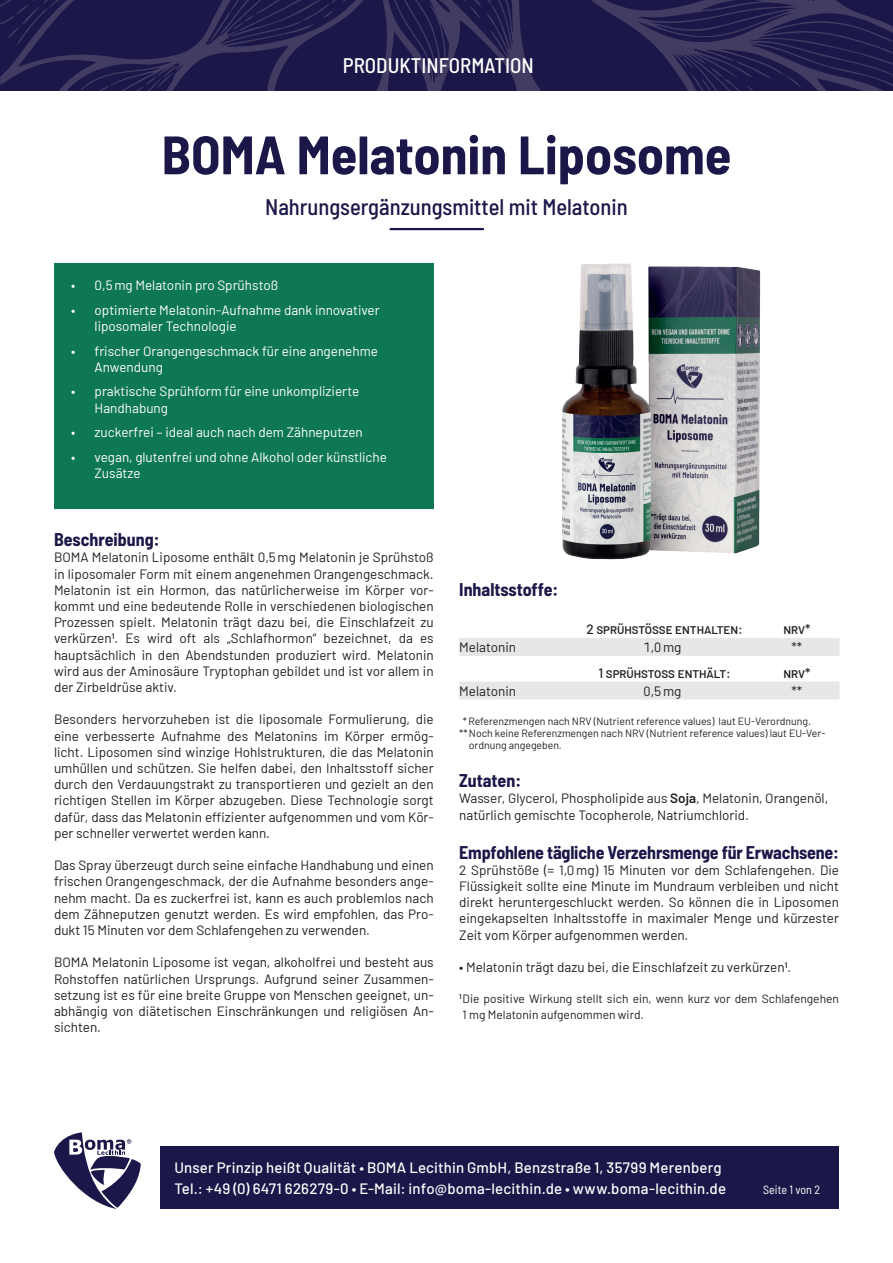
<style>
.page{position:relative;width:893px;height:1263px;background:#fff}
.page>*{position:absolute;margin:0;border:0;box-sizing:border-box;transform-origin:0 0}
.t1{font:700 semi-condensed 54px "Barlow";color:#1b1748}
.t2{font:500 semi-condensed 22.5px "Barlow";color:#1b1748}
.t3{font:500 semi-condensed 21px "Barlow";color:#fff}
.t4{font:700 semi-condensed 18px "Barlow";letter-spacing:-.01em;color:#1b1748}
.t5{font:500 15px/21px "Barlow";letter-spacing:.01em;color:#fff}
.t6{font:13.5px/16.2px "Barlow";color:#231f20;text-align:justify}
.t7{font:13.5px/16.2px "Barlow";color:#fff}
.t8{font:500 13.5px "Barlow";color:#231f20}
.t9{font:12px/16.2px "Barlow";color:#231f20}
.t10{font:semi-condensed 12px "Barlow";color:#fff}
.t11{font:10.5px "Barlow";color:#231f20}
.s1{font-weight:600}
</style>
<div class="page">
<div style="left:160px;top:1146px;width:679px;height:63px;background:#1b1748"></div>
<svg style="left:54px;top:1132px;width:87px;height:77px"></svg>
<svg style="left:0;top:0;width:893px;height:91px;background:#231f4d"></svg>
<svg style="left:489px;top:29px;width:22px;height:35px"></svg>
<svg style="left:0;top:0;width:54px;height:45px;background:#211d4c"></svg>
<svg style="left:678px;top:51px;width:123px;height:40px;background:#25204e"></svg>
<svg style="left:434px;top:0;width:57px;height:19px"></svg>
<svg style="left:97px;top:85px;width:13px;height:6px"></svg>
<svg style="left:119px;top:63px;width:59px;height:28px;background:#26214f"></svg>
<svg style="left:208px;top:0;width:147px;height:43px;background:#24204e"></svg>
<div style="left:54px;top:263px;width:380px;height:246px;background:#0e7753"></div>
<div style="left:459px;top:638px;width:380px;height:18px;background:#e6e7e9"></div>
<div style="left:459px;top:681px;width:380px;height:18px;background:#e6e7e9"></div>
<hr style="left:390px;top:228px;width:94px;height:2px;background:#1b1748">
<img style="left:562px;top:263px;width:199px;height:297px">
<h3 class="t3" style="left:343px;top:51px;width:193px">PRODUKTINFORMATION</h3>
<h1 class="t1" style="left:162px;top:116px;width:571px">BOMA Melatonin Liposome</h1>
<h2 class="t2" style="left:265px;top:191px;width:364px">Nahrungsergänzungsmittel mit Melatonin</h2>
<p class="t7" style="left:71px;top:276px;width:209px">• 0,5mg Melatonin pro Sprühstoß</p>
<p class="t7" style="left:95px;top:301px;width:287px;text-indent:-24px">• optimierte Melatonin-Aufnahme dank innovativer liposomaler Technologie</p>
<p class="t7" style="left:95px;top:341px;width:285px;text-indent:-24px">• frischer Orangengeschmack für eine angenehme<br>Anwendung</p>
<p class="t7" style="left:95px;top:382px;width:266px;text-indent:-24px">• praktische Sprühform für eine unkomplizierte<br>Handhabung</p>
<p class="t7" style="left:71px;top:423px;width:293px">• zuckerfrei – ideal auch nach dem Zähneputzen</p>
<p class="t7" style="left:95px;top:448px;width:294px;text-indent:-24px">• vegan, glutenfrei und ohne Alkohol oder künstliche<br>Zusätze</p>
<h3 class="t4" style="left:54px;top:527px;width:107px">Beschreibung:</h3>
<p class="t6" style="left:54px;top:548px;width:381px">BOMA Melatonin Liposome enthält 0,5mg Melatonin je Sprühstoß in liposomaler Form mit einem angenehmen Orangengeschmack.<br>Melatonin ist ein Hormon, das natürlicherweise im Körper vor&shy;kommt und eine bedeutende Rolle in verschiedenen biologischen Prozessen spielt. Melatonin trägt dazu bei, die Einschlafzeit zu verkürzen<sup>1</sup>. Es wird oft als „Schlafhormon“ bezeichnet, da es hauptsächlich in den Abendstunden produziert wird. Melatonin wird aus der Aminosäure Tryptophan gebildet und ist vor allem in der Zirbeldrüse aktiv.</p>
<p class="t6" style="left:54px;top:710px;width:381px">Besonders hervorzuheben ist die liposomale Formulierung, die eine verbesserte Aufnahme des Melatonins im Körper ermög&shy;licht. Liposomen sind winzige Hohlstrukturen, die das Melatonin umhüllen und schützen. Sie helfen dabei, den Inhaltsstoff sicher durch den Verdauungstrakt zu transportieren und gezielt an den richtigen Stellen im Körper abzugeben. Diese Technologie sorgt dafür, dass das Melatonin effizienter aufgenommen und vom Kör&shy;per schneller verwertet werden kann.</p>
<p class="t6" style="left:54px;top:856px;width:381px">Das Spray überzeugt durch seine einfache Handhabung und einen frischen Orangengeschmack, der die Aufnahme besonders ange&shy;nehm macht. Da es zuckerfrei ist, kann es auch problemlos nach dem Zähneputzen genutzt werden. Es wird empfohlen, das Pro&shy;dukt 15 Minuten vor dem Schlafengehen zu verwenden.</p>
<p class="t6" style="left:54px;top:953px;width:381px">BOMA Melatonin Liposome ist vegan, alkoholfrei und besteht aus Rohstoffen natürlichen Ursprungs. Aufgrund seiner Zusammen&shy;setzung ist es für eine breite Gruppe von Menschen geeignet, un&shy;abhängig von diätetischen Einschränkungen und religiösen An&shy;sichten.</p>
<h3 class="t4" style="left:459px;top:577px;width:101px">Inhaltsstoffe:</h3>
<p class="t8" style="left:586px;top:620px;width:158px">2 Sprühstösse enthalten:</p>
<p class="t8" style="left:783px;top:620px;width:29px">NRV*</p>
<p class="t6" style="left:459px;top:638px;width:58px">Melatonin</p>
<p class="t6" style="left:644px;top:638px;width:39px">1,0mg</p>
<p class="t6" style="left:792px;top:638px;width:12px">**</p>
<p class="t8" style="left:598px;top:663px;width:134px">1 Sprühstoss enthält:</p>
<p class="t8" style="left:783px;top:663px;width:28px">NRV*</p>
<p class="t6" style="left:459px;top:682px;width:58px">Melatonin</p>
<p class="t6" style="left:644px;top:682px;width:39px">0,5mg</p>
<p class="t6" style="left:792px;top:682px;width:12px">**</p>
<p class="t11" style="left:463px;top:713px;width:350px">* Referenzmengen nach NRV (Nutrient reference values) laut EU-Verordnung.</p>
<p class="t11" style="left:459px;top:726px;width:368px">** Noch keine Referenzmengen nach NRV (Nutrient reference values) laut EU-Ver-</p>
<p class="t11" style="left:469px;top:738px;width:94px">ordnung angegeben.</p>
<h3 class="t4" style="left:459px;top:768px;width:63px">Zutaten:</h3>
<p class="t6" style="left:459px;top:789px;width:370px">Wasser, Glycerol, Phospholipide aus <span class="s1">Soja</span>, Melatonin, Orangenöl, natürlich gemischte Tocopherole, Natriumchlorid.</p>
<h3 class="t4" style="left:459px;top:839px;width:381px">Empfohlene tägliche Verzehrsmenge für Erwachsene:</h3>
<p class="t6" style="left:459px;top:861px;width:381px">2 Sprühstöße (= 1,0mg) 15 Minuten vor dem Schlafengehen. Die Flüssigkeit sollte eine Minute im Mundraum verbleiben und nicht direkt heruntergeschluckt werden. So können die in Liposomen eingekapselten Inhaltsstoffe in maximaler Menge und kürzester Zeit vom Körper aufgenommen werden.</p>
<p class="t6" style="left:459px;top:958px;width:333px">• Melatonin trägt dazu bei, die Einschlafzeit zu verkürzen<sup>1</sup>.</p>
<p class="t9" style="left:459px;top:989px;width:381px"><sup>1</sup>Die positive Wirkung stellt sich ein, wenn kurz vor dem Schlafengehen<br>1 mg Melatonin aufgenommen wird.</p>
<p class="t5" style="left:174px;top:1156px;width:553px">Unser Prinzip heißt Qualität • BOMA Lecithin GmbH, Benzstraße 1, 35799 Merenberg<br>Tel.: +49 (0) 6471 626279-0 • E-Mail: info@boma-lecithin.de • www.boma-lecithin.de</p>
<p class="t10" style="left:763px;top:1181px;width:58px">Seite 1 von 2</p>
</div>
